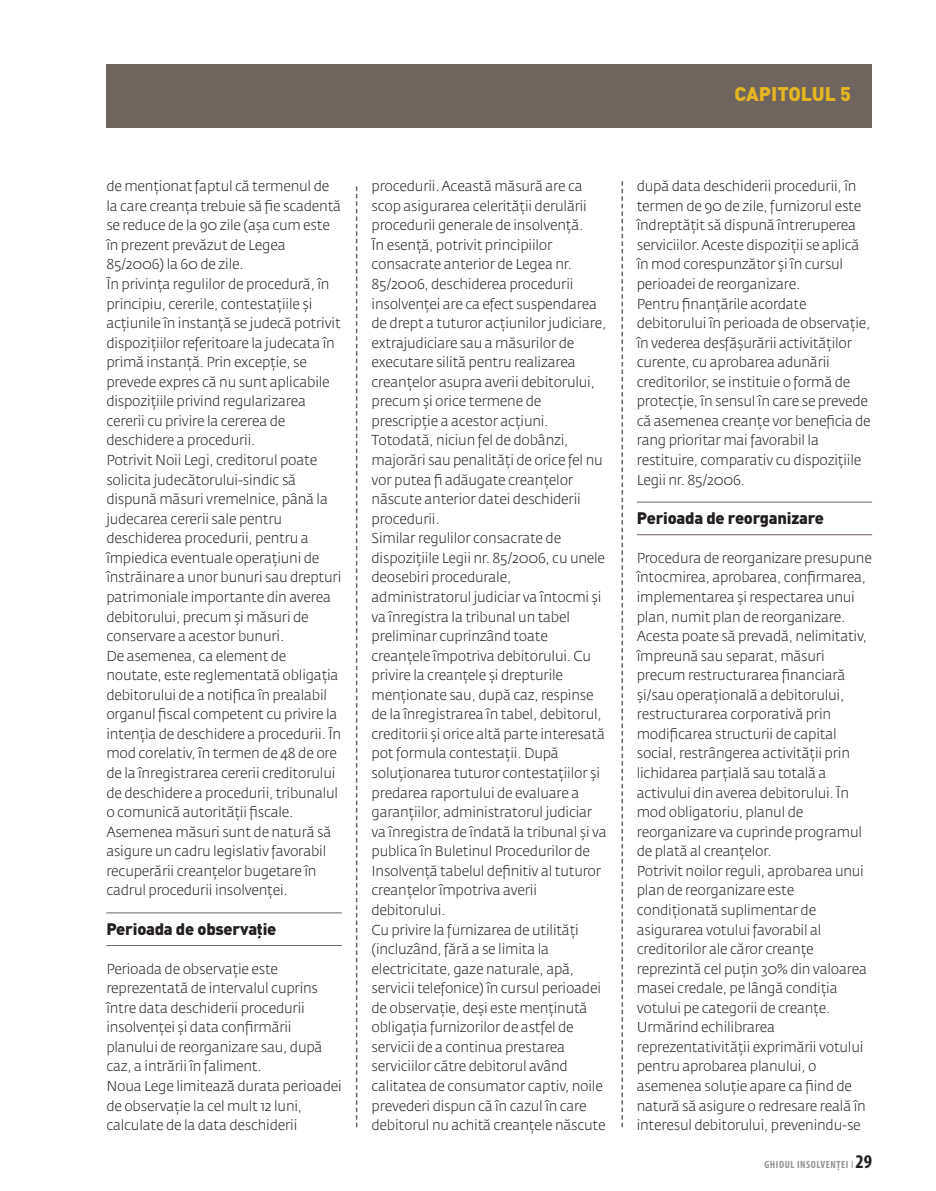
<style>
.page{position:relative;width:936px;height:1191px;background:#fff}
.page>*{position:absolute;margin:0;border:0;box-sizing:border-box;transform-origin:0 0}
.t1{font:900 19.5px "DIN Pro";color:#e5b621}
.t2{font:900 16.5px "DIN Pro";letter-spacing:-.015em;color:#231f20}
.t3{font:300 14.25px/19.5px "Fedra Sans Std";letter-spacing:-.015em;color:#231f20}
.t4{font:700 condensed 10.5px "Myriad Pro";letter-spacing:.05em;color:#939598}
.s1{font-weight:400;color:#231f20}
.s2{font-size:19.5px;color:#231f20}
</style>
<div class="page">
<hr style="left:106px;top:912px;width:236px;height:1px;background:#70645e">
<hr style="left:106px;top:945px;width:236px;height:1px;background:#70645e">
<hr style="left:636px;top:502px;width:236px;height:1px;background:#70645e">
<hr style="left:636px;top:534px;width:236px;height:1px;background:#70645e">
<div style="left:106px;top:64px;width:766px;height:64px;background:#70645e"></div>
<svg style="left:356px;top:186px;width:1px;height:941px"></svg>
<svg style="left:621px;top:181px;width:2px;height:946px"></svg>
<h1 class="t1" style="left:734px;top:87px;width:118px">caPitolul 5</h1>
<p class="t3" style="left:106px;top:178px;width:236px">de menţionat faptul că termenul de la care creanţa trebuie să fie scadentă se reduce de la 90 zile (aşa cum este în prezent prevăzut de Legea 85/2006) la 60 de zile.<br>În privinţa regulilor de procedură, în principiu, cererile, contestaţiile şi acţiunile în instanţă se judecă potrivit dispoziţiilor referitoare la judecata în primă instanţă. Prin excepţie, se prevede expres că nu sunt aplicabile dispoziţiile privind regularizarea cererii cu privire la cererea de deschidere a procedurii.<br>Potrivit Noii Legi, creditorul poate solicita judecătorului-sindic să dispună măsuri vremelnice, până la judecarea cererii sale pentru deschiderea procedurii, pentru a împiedica eventuale operaţiuni de înstrăinare a unor bunuri sau drepturi patrimoniale importante din averea debitorului, precum şi măsuri de conservare a acestor bunuri.<br>De asemenea, ca element de noutate, este reglementată obligaţia debitorului de a notifica în prealabil organul fiscal competent cu privire la intenţia de deschidere a procedurii. În mod corelativ, în termen de 48 de ore de la înregistrarea cererii creditorului de deschidere a procedurii, tribunalul o comunică autorităţii fiscale.<br>Asemenea măsuri sunt de natură să asigure un cadru legislativ favorabil recuperării creanţelor bugetare în cadrul procedurii insolvenţei.</p>
<p class="t2" style="left:106px;top:922px;width:171px">Perioada de observaţie</p>
<p class="t3" style="left:106px;top:960px;width:237px">Perioada de observaţie este reprezentată de intervalul cuprins între data deschiderii procedurii insolvenţei şi data confirmării planului de reorganizare sau, după caz, a intrării în faliment.<br>Noua Lege limitează durata perioadei de observaţie la cel mult 12 luni, calculate de la data deschiderii</p>
<p class="t3" style="left:371px;top:178px;width:237px">procedurii.Această măsură are ca scop asigurarea celerităţii derulării procedurii generale de insolvenţă.<br>În esenţă, potrivit principiilor consacrate anterior de Legea nr.<br>85/2006, deschiderea procedurii insolvenţei are ca efect suspendarea de drept a tuturor acţiunilorjudiciare, extrajudiciare sau a măsurilor de executare silită pentru realizarea creanţelor asupra averii debitorului, precum şi orice termene de prescripţie a acestor acţiuni.<br>Totodată, niciun fel de dobânzi, majorări sau penalităţi de orice fel nu vor putea fi adăugate creanţelor născute anterior datei deschiderii procedurii.<br>Similar regulilor consacrate de dispoziţiile Legii nr. 85/2006, cu unele deosebiri procedurale, administratorul judiciar va întocmi şi va înregistra la tribunal un tabel preliminar cuprinzând toate creanţele împotriva debitorului. Cu privire la creanţele şi drepturile menţionate sau, după caz, respinse de la înregistrarea în tabel, debitorul, creditorii şi orice altă parte interesată pot formula contestaţii. După soluţionarea tuturor contestaţiilor şi predarea raportului de evaluare a garanţiilor, administratorul judiciar va înregistra de îndată la tribunal şi va publica în Buletinul Procedurilor de Insolvenţă tabelul definitiv al tuturor creanţelorîmpotriva averii debitorului.<br>Cu privire la furnizarea de utilităţi (incluzând, fără a se limita la electricitate, gaze naturale, apă, servicii telefonice) în cursul perioadei de observaţie, deşi este menţinută obligaţia furnizorilor de astfel de servicii de a continua prestarea serviciilor către debitorul având calitatea de consumator captiv, noile prevederi dispun că în cazul în care debitorul nu achită creanţele născute</p>
<p class="t3" style="left:636px;top:178px;width:235px">după data deschiderii procedurii, în termen de 90 de zile, furnizorul este îndreptăţit să dispună întreruperea serviciilor.Aceste dispoziţii se aplică în mod corespunzător şi în cursul perioadei de reorganizare.<br>Pentru finanţările acordate debitorului în perioada de observaţie, în vederea desfăşurării activităţilor curente, cu aprobarea adunării creditorilor, se instituie o formă de protecţie, în sensul în care se prevede că asemenea creanţe vor beneficia de rang prioritar mai favorabil la restituire, comparativ cu dispoziţiile Legii nr. 85/2006.</p>
<p class="t2" style="left:636px;top:512px;width:189px">Perioada de reorganizare</p>
<p class="t3" style="left:636px;top:549px;width:237px">Procedura de reorganizare presupune întocmirea, aprobarea, confirmarea, implementarea şi respectarea unui plan, numit plan de reorganizare.<br>Acesta poate să prevadă, nelimitativ, împreună sau separat, măsuri precum restructurarea financiară şi/sau operaţională a debitorului, restructurarea corporativă prin modificarea structurii de capital social, restrângerea activităţii prin lichidarea parţială sau totală a activului din averea debitorului. În mod obligatoriu, planul de reorganizare va cuprinde programul de plată al creanţelor.<br>Potrivit noilor reguli, aprobarea unui plan de reorganizare este condiţionată suplimentar de asigurarea votului favorabil al creditorilor ale căror creanţe reprezintă cel puţin 30% din valoarea masei credale, pe lângă condiţia votului pe categorii de creanţe.<br>Urmărind echilibrarea reprezentativităţii exprimării votului pentru aprobarea planului, o asemenea soluţie apare ca fiind de natură să asigure o redresare reală în interesul debitorului, prevenindu-se</p>
<p class="t4" style="left:764px;top:1160px;width:109px">GHIDUL INSOLVENŢEI <span class="s1">I</span> <span class="s2">29</span></p>
</div>
